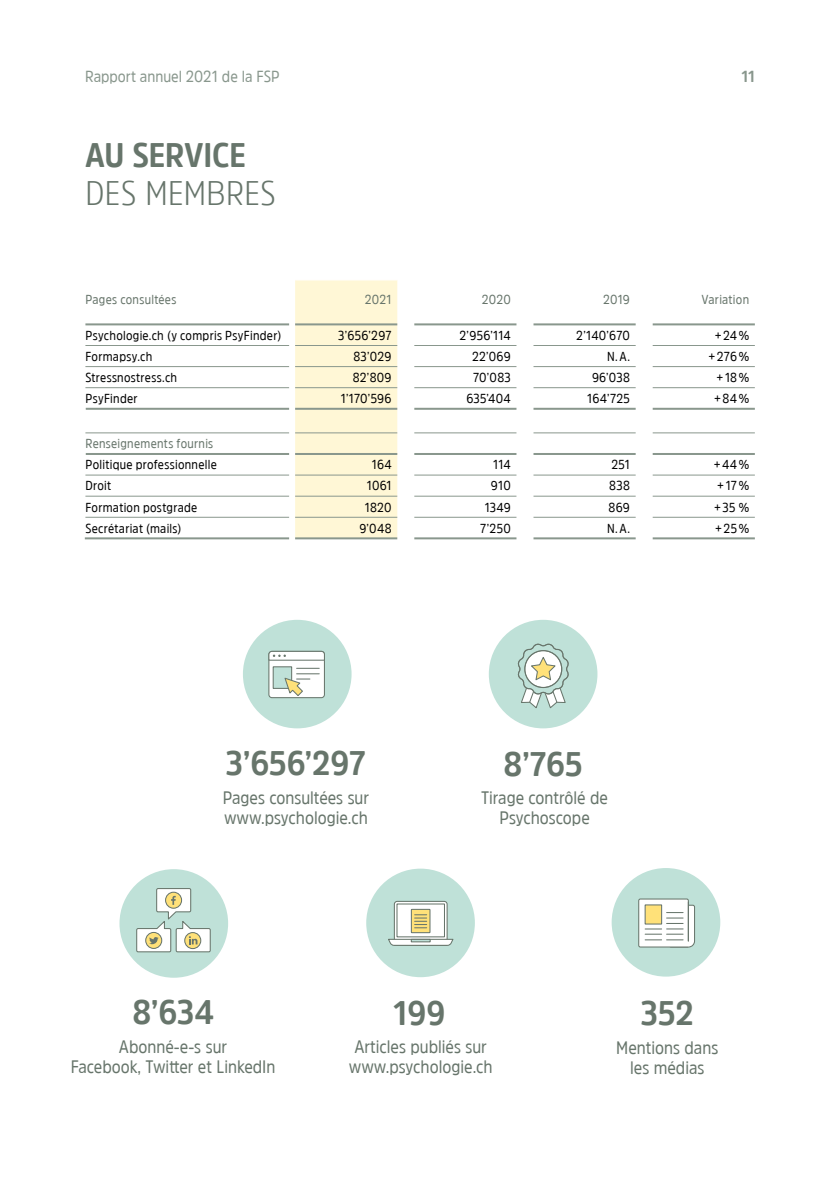
<style>
.page{position:relative;width:840px;height:1191px;background:#fff}
.page>*{position:absolute;margin:0;border:0;box-sizing:border-box;transform-origin:0 0}
.t1{font:700 34px "Amsi Pro Narw";letter-spacing:-.005em;color:#67756b}
.t2{font:300 34px "Amsi Pro Narw";letter-spacing:.015em;color:#67756b}
.t3{font:18px/20px "Amsi Pro Narw";color:#67756b;text-align:center}
.t4{font:16px "Amsi Pro Narw";color:#89978d}
.t5{font:700 16px "Amsi Pro Narw";color:#89978d}
.t6{font:13px "Amsi Pro Narw";letter-spacing:.02em;color:#000}
.t7{font:13px "Amsi Pro Narw";letter-spacing:.02em;color:#67756b}
</style>
<div class="page">
<div style="left:611px;top:868px;width:108px;height:108px;background:#bfe1d8;border-radius:50%"></div>
<svg style="left:638px;top:898px;width:57px;height:50px;background:#e2e3d6"></svg>
<hr style="left:687px;top:902px;width:1px;height:39px;background:#67756b">
<div style="left:119px;top:869px;width:109px;height:108px;background:#bfe1d8;border-radius:50%"></div>
<svg style="left:136px;top:888px;width:75px;height:65px"></svg>
<div style="left:243px;top:620px;width:108px;height:108px;background:#bfe1d8;border-radius:50%"></div>
<div style="left:269px;top:651px;width:55px;height:46px;background:#fff;border-radius:3px"></div>
<div style="left:268px;top:651px;width:57px;height:47px;border:1px solid #67756b;border-radius:3px"></div>
<div style="left:272px;top:666px;width:20px;height:23px;background:#bfe1d8;border:1px solid #67756b"></div>
<svg style="left:283px;top:668px;width:36px;height:29px"></svg>
<svg style="left:268px;top:650px;width:57px;height:11px"></svg>
<div style="left:366px;top:868px;width:108px;height:109px;background:#bfe1d8;border-radius:50%"></div>
<svg style="left:388px;top:900px;width:66px;height:46px"></svg>
<div style="left:488px;top:620px;width:109px;height:108px;background:#bfe1d8;border-radius:50%"></div>
<svg style="left:517px;top:643px;width:52px;height:66px"></svg>
<div style="left:295px;top:281px;width:102px;height:256px;background:#fff7d6"></div>
<hr style="left:85px;top:408px;width:204px;height:2px;background:#89978d">
<hr style="left:295px;top:408px;width:102px;height:2px;background:#89978d">
<hr style="left:414px;top:408px;width:102px;height:2px;background:#89978d">
<hr style="left:533px;top:408px;width:102px;height:2px;background:#89978d">
<hr style="left:652px;top:408px;width:102px;height:2px;background:#89978d">
<hr style="left:85px;top:453px;width:204px;height:2px;background:#89978d">
<hr style="left:295px;top:453px;width:102px;height:2px;background:#89978d">
<hr style="left:414px;top:453px;width:102px;height:2px;background:#89978d">
<hr style="left:533px;top:453px;width:102px;height:2px;background:#89978d">
<hr style="left:652px;top:453px;width:102px;height:2px;background:#89978d">
<hr style="left:85px;top:345px;width:204px;height:1px;background:#89978d">
<hr style="left:414px;top:345px;width:102px;height:1px;background:#89978d">
<hr style="left:533px;top:345px;width:102px;height:1px;background:#89978d">
<hr style="left:652px;top:345px;width:102px;height:1px;background:#89978d">
<hr style="left:85px;top:366px;width:204px;height:1px;background:#89978d">
<hr style="left:414px;top:366px;width:102px;height:1px;background:#89978d">
<hr style="left:533px;top:366px;width:102px;height:1px;background:#89978d">
<hr style="left:652px;top:366px;width:102px;height:1px;background:#89978d">
<hr style="left:85px;top:387px;width:204px;height:1px;background:#89978d">
<hr style="left:414px;top:387px;width:102px;height:1px;background:#89978d">
<hr style="left:533px;top:387px;width:102px;height:1px;background:#89978d">
<hr style="left:652px;top:387px;width:102px;height:1px;background:#89978d">
<hr style="left:85px;top:432px;width:204px;height:1px;background:#89978d">
<hr style="left:414px;top:432px;width:102px;height:1px;background:#89978d">
<hr style="left:533px;top:432px;width:102px;height:1px;background:#89978d">
<hr style="left:652px;top:432px;width:102px;height:1px;background:#89978d">
<hr style="left:85px;top:475px;width:204px;height:1px;background:#89978d">
<hr style="left:414px;top:475px;width:102px;height:1px;background:#89978d">
<hr style="left:533px;top:475px;width:102px;height:1px;background:#89978d">
<hr style="left:652px;top:475px;width:102px;height:1px;background:#89978d">
<hr style="left:85px;top:496px;width:204px;height:1px;background:#89978d">
<hr style="left:414px;top:496px;width:102px;height:1px;background:#89978d">
<hr style="left:533px;top:496px;width:102px;height:1px;background:#89978d">
<hr style="left:652px;top:496px;width:102px;height:1px;background:#89978d">
<hr style="left:85px;top:517px;width:204px;height:1px;background:#89978d">
<hr style="left:414px;top:517px;width:102px;height:1px;background:#89978d">
<hr style="left:533px;top:517px;width:102px;height:1px;background:#89978d">
<hr style="left:652px;top:517px;width:102px;height:1px;background:#89978d">
<hr style="left:85px;top:323px;width:204px;height:2px;background:#89978d">
<hr style="left:295px;top:323px;width:102px;height:2px;background:#89978d">
<hr style="left:414px;top:323px;width:102px;height:2px;background:#89978d">
<hr style="left:533px;top:323px;width:102px;height:2px;background:#89978d">
<hr style="left:652px;top:323px;width:102px;height:2px;background:#89978d">
<hr style="left:295px;top:345px;width:102px;height:1px;background:#89978d">
<hr style="left:295px;top:366px;width:102px;height:1px;background:#89978d">
<hr style="left:295px;top:387px;width:102px;height:1px;background:#89978d">
<hr style="left:295px;top:432px;width:102px;height:1px;background:#89978d">
<hr style="left:295px;top:475px;width:102px;height:1px;background:#89978d">
<hr style="left:295px;top:496px;width:102px;height:1px;background:#89978d">
<hr style="left:295px;top:517px;width:102px;height:1px;background:#89978d">
<hr style="left:85px;top:537px;width:204px;height:2px;background:#89978d">
<hr style="left:295px;top:537px;width:102px;height:2px;background:#89978d">
<hr style="left:414px;top:537px;width:102px;height:2px;background:#89978d">
<hr style="left:533px;top:537px;width:102px;height:2px;background:#89978d">
<hr style="left:652px;top:537px;width:102px;height:2px;background:#89978d">
<p class="t4" style="left:85px;top:66px;width:196px">Rapport annuel 2021 de la FSP</p>
<p class="t5" style="left:741px;top:66px;width:15px">11</p>
<h1 class="t1" style="left:85px;top:132px;width:162px">AU SERVICE</h1>
<h1 class="t2" style="left:85px;top:170px;width:192px">DES MEMBRES</h1>
<p class="t7" style="left:85px;top:291px;width:92px">Pages consultées</p>
<p class="t7" style="left:364px;top:291px;width:28px">2021</p>
<p class="t7" style="left:481px;top:291px;width:30px">2020</p>
<p class="t7" style="left:602px;top:291px;width:28px">2019</p>
<p class="t7" style="left:701px;top:291px;width:49px">Variation</p>
<p class="t6" style="left:85px;top:326px;width:197px">Psychologie.ch (y compris PsyFinder)</p>
<p class="t6" style="left:338px;top:326px;width:55px">3’656’297</p>
<p class="t6" style="left:459px;top:326px;width:53px">2’956’114</p>
<p class="t6" style="left:576px;top:326px;width:55px">2’140’670</p>
<p class="t6" style="left:714px;top:326px;width:36px">+24%</p>
<p class="t6" style="left:85px;top:347px;width:68px">Formapsy.ch</p>
<p class="t6" style="left:353px;top:347px;width:40px">83’029</p>
<p class="t6" style="left:471px;top:347px;width:40px">22’069</p>
<p class="t6" style="left:607px;top:347px;width:24px">N.A.</p>
<p class="t6" style="left:708px;top:347px;width:42px">+276%</p>
<p class="t6" style="left:85px;top:368px;width:93px">Stressnostress.ch</p>
<p class="t6" style="left:352px;top:368px;width:40px">82’809</p>
<p class="t6" style="left:473px;top:368px;width:39px">70’083</p>
<p class="t6" style="left:591px;top:368px;width:39px">96’038</p>
<p class="t6" style="left:716px;top:368px;width:34px">+18%</p>
<p class="t6" style="left:85px;top:390px;width:54px">PsyFinder</p>
<p class="t6" style="left:340px;top:390px;width:52px">1’170’596</p>
<p class="t6" style="left:466px;top:390px;width:46px">635’404</p>
<p class="t6" style="left:587px;top:390px;width:44px">164’725</p>
<p class="t6" style="left:713px;top:390px;width:37px">+84%</p>
<p class="t7" style="left:85px;top:435px;width:129px">Renseignements fournis</p>
<p class="t6" style="left:85px;top:456px;width:133px">Politique professionnelle</p>
<p class="t6" style="left:371px;top:456px;width:21px">164</p>
<p class="t6" style="left:493px;top:456px;width:19px">114</p>
<p class="t6" style="left:611px;top:456px;width:20px">251</p>
<p class="t6" style="left:713px;top:456px;width:37px">+44%</p>
<p class="t6" style="left:85px;top:477px;width:27px">Droit</p>
<p class="t6" style="left:366px;top:477px;width:26px">1061</p>
<p class="t6" style="left:490px;top:477px;width:21px">910</p>
<p class="t6" style="left:609px;top:477px;width:22px">838</p>
<p class="t6" style="left:716px;top:477px;width:33px">+17%</p>
<p class="t6" style="left:85px;top:498px;width:113px">Formation postgrade</p>
<p class="t6" style="left:365px;top:498px;width:28px">1820</p>
<p class="t6" style="left:484px;top:498px;width:27px">1349</p>
<p class="t6" style="left:608px;top:498px;width:23px">869</p>
<p class="t6" style="left:713px;top:498px;width:37px">+35 %</p>
<p class="t6" style="left:85px;top:519px;width:97px">Secrétariat (mails)</p>
<p class="t6" style="left:359px;top:519px;width:34px">9’048</p>
<p class="t6" style="left:480px;top:519px;width:32px">7’250</p>
<p class="t6" style="left:607px;top:519px;width:24px">N.A.</p>
<p class="t6" style="left:714px;top:519px;width:36px">+25%</p>
<h1 class="t1" style="left:226px;top:740px;width:141px">3’656’297</h1>
<h2 class="t3" style="left:222px;top:787px;width:148px;text-align:left">Pages consultées sur www.psychologie.ch</h2>
<h1 class="t1" style="left:503px;top:741px;width:80px">8’765</h1>
<h2 class="t3" style="left:481px;top:787px;width:128px">Tirage contrôlé de<br>Psychoscope</h2>
<h1 class="t1" style="left:132px;top:988px;width:83px">8’634</h1>
<h2 class="t3" style="left:71px;top:1035px;width:206px">Abonné-e-s sur<br>Facebook, Twitter et LinkedIn</h2>
<h1 class="t1" style="left:393px;top:990px;width:54px">199</h1>
<h2 class="t3" style="left:348px;top:1036px;width:145px">Articles publiés sur www.psychologie.ch</h2>
<h1 class="t1" style="left:640px;top:989px;width:54px">352</h1>
<h2 class="t3" style="left:616px;top:1036px;width:103px">Mentions dans les médias</h2>
</div>
